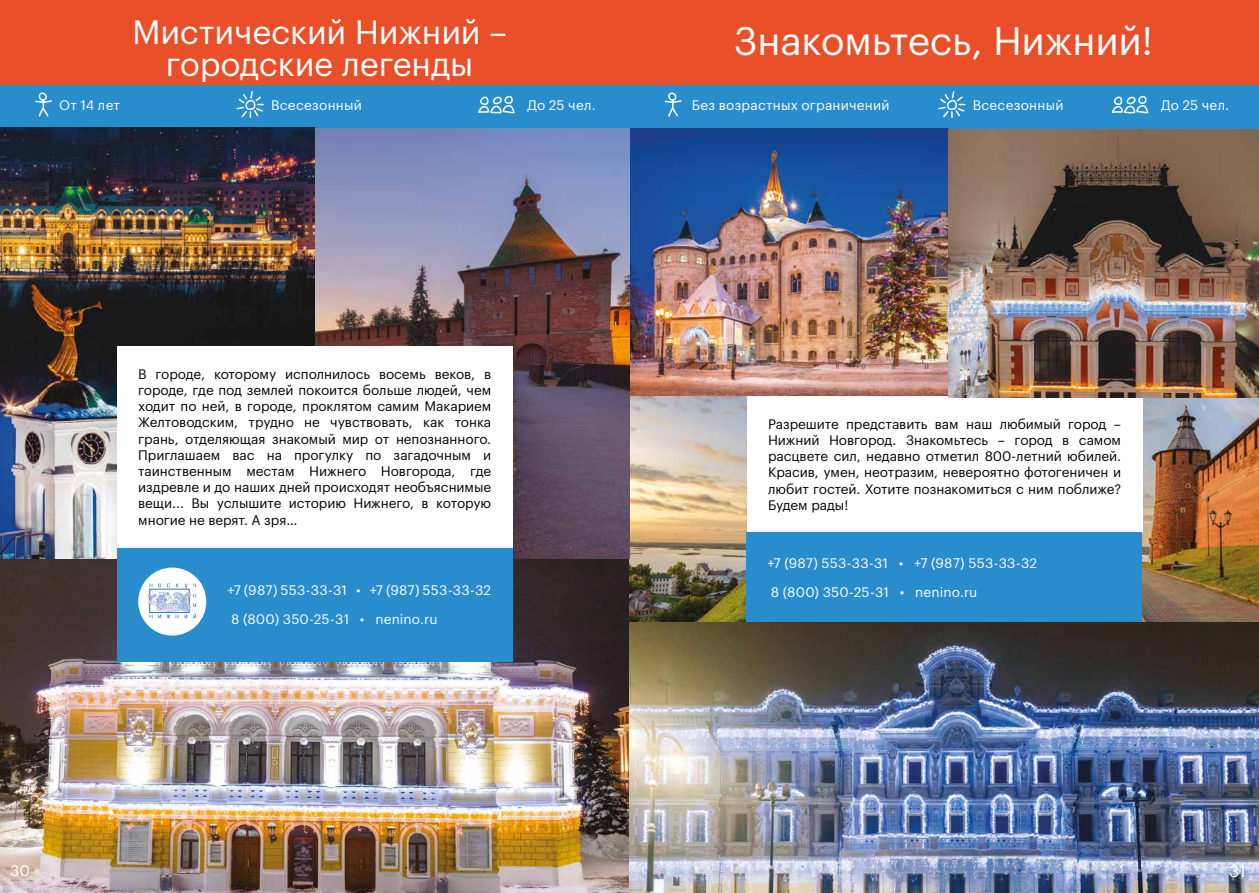
<style>
.page{position:relative;width:1259px;height:893px;background:#fff}
.page>*{position:absolute;margin:0;border:0;box-sizing:border-box;transform-origin:0 0}
.t1{font:39px "Graphik LCG";color:#fff}
.t2{font:33px/31.5px "Graphik LCG";color:#fff;text-align:center}
.t3{font:16.5px "Graphik LCG";color:#fff}
.t4{font:15px "Graphik LCG";color:#fff}
.t5{font:13.5px/16.2px "Graphik LCG";color:#000;text-align:justify}
.t6{font:13.5px "Graphik LCG";letter-spacing:.02em;color:#fff}
</style>
<div class="page">
<img style="left:0;top:129px;width:629px;height:764px">
<div style="left:0;top:0;width:1259px;height:85px;background:#e95029"></div>
<div style="left:0;top:85px;width:1259px;height:44px;background:#298dcd"></div>
<svg style="left:236px;top:91px;width:28px;height:27px"></svg>
<svg style="left:938px;top:91px;width:28px;height:27px"></svg>
<svg style="left:478px;top:95px;width:37px;height:19px"></svg>
<svg style="left:1111px;top:95px;width:38px;height:19px"></svg>
<img style="left:629px;top:129px;width:319px;height:271px">
<img style="left:958px;top:398px;width:301px;height:225px">
<img style="left:629px;top:396px;width:117px;height:227px">
<img style="left:629px;top:623px;width:630px;height:270px">
<div style="left:747px;top:396px;width:395px;height:137px;background:#fff"></div>
<div style="left:746px;top:532px;width:395px;height:90px;background:#298dcd"></div>
<div style="left:117px;top:547px;width:395px;height:114px;background:#298dcd"></div>
<div style="left:117px;top:347px;width:395px;height:201px;background:#fff"></div>
<div style="left:138px;top:567px;width:68px;height:69px;background:#fff;border-radius:50%"></div>
<img style="left:148px;top:590px;width:1px;height:16px">
<svg style="left:149px;top:583px;width:47px;height:35px"></svg>
<svg style="left:35px;top:92px;width:17px;height:25px"></svg>
<svg style="left:664px;top:92px;width:18px;height:25px"></svg>
<img style="left:948px;top:129px;width:311px;height:269px">
<h2 class="t2" style="left:132px;top:14px;width:376px">Мистический Нижний – городские легенды</h2>
<h1 class="t1" style="left:734px;top:12px;width:420px">Знакомьтесь, Нижний!</h1>
<p class="t6" style="left:59px;top:95px;width:63px">От 14 лет</p>
<p class="t6" style="left:691px;top:95px;width:199px">Без возрастных ограничений</p>
<p class="t6" style="left:271px;top:95px;width:92px">Всесезонный</p>
<p class="t6" style="left:527px;top:95px;width:70px">До 25 чел.</p>
<p class="t6" style="left:972px;top:95px;width:92px">Всесезонный</p>
<p class="t6" style="left:1161px;top:95px;width:70px">До 25 чел.</p>
<p class="t5" style="left:138px;top:365px;width:354px">В городе, которому исполнилось восемь веков, в городе, где под землей покоится больше людей, чем ходит по ней, в городе, проклятом самим Макарием Желтоводским, трудно не чувствовать, как тонка грань, отделяющая знакомый мир от непознанного.<br>Приглашаем вас на прогулку по загадочным и таинственным местам Нижнего Новгорода, где издревле и до наших дней происходят необъяснимые вещи... Вы услышите историю Нижнего, в которую многие не верят. А зря…</p>
<p class="t5" style="left:768px;top:415px;width:354px">Разрешите представить вам наш любимый город – Нижний Новгород. Знакомьтесь – город в самом расцвете сил, недавно отметил 800-летний юбилей.<br>Красив, умен, неотразим, невероятно фотогеничен и любит гостей. Хотите познакомиться с ним поближе?<br>Будем рады!</p>
<p class="t6" style="left:767px;top:553px;width:271px">+7 (987) 553-33-31 • +7 (987) 553-33-32</p>
<p class="t6" style="left:227px;top:580px;width:265px">+7 (987) 553-33-31 • +7 (987) 553-33-32</p>
<p class="t6" style="left:771px;top:582px;width:208px">8 (800) 350-25-31 • nenino.ru</p>
<p class="t6" style="left:231px;top:609px;width:208px">8 (800) 350-25-31 • nenino.ru</p>
<p class="t4" style="left:10px;top:859px;width:21px">30</p>
<p class="t3" style="left:1229px;top:858px;width:18px">31</p>
</div>
